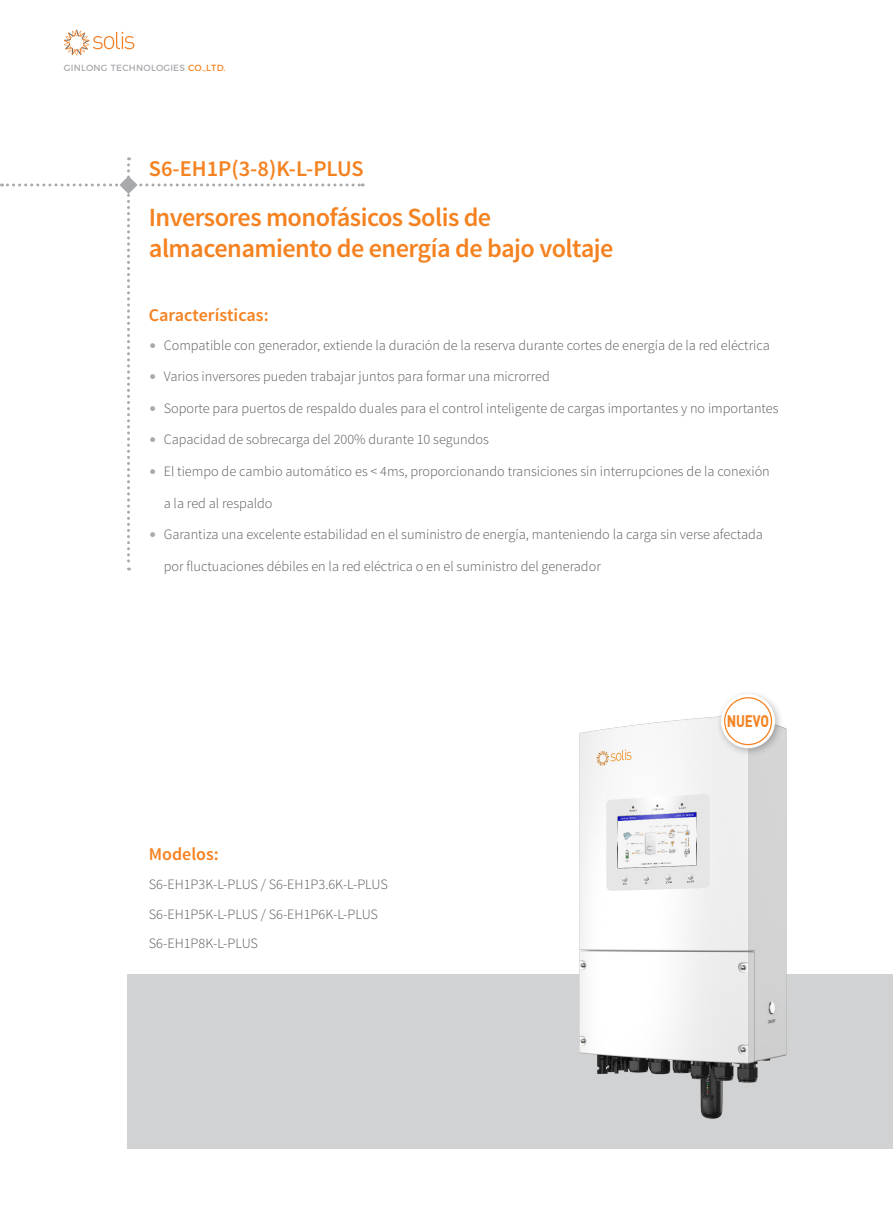
<style>
.page{position:relative;width:893px;height:1212px;background:#fff}
.page>*{position:absolute;margin:0;border:0;box-sizing:border-box;transform-origin:0 0}
.t1{font:600 26.25px/31.5px "Source Sans Pro";letter-spacing:-.02em;color:#f58220}
.t2{font:600 22.5px "Source Sans Pro";color:#f58220}
.t3{font:600 18px "Source Sans Pro";color:#f58220}
.t4{font:700 16.5px "DIN Pro";color:#f58220;scale:.8 1}
.t5{font:300 14.25px/29.5px "Source Sans Pro";color:#57585a}
.t6{font:9px "Montserrat";letter-spacing:.025em;color:#a8a9ad}
.s1{color:#f58220}
.s2{color:#a8a9ad}
</style>
<div class="page">
<div style="left:128px;top:974px;width:765px;height:174px;background:#d1d2d4"></div>
<svg style="left:64px;top:30px;width:70px;height:25px"></svg>
<img style="left:579px;top:716px;width:208px;height:402px">
<div style="left:716px;top:690px;width:67px;height:66px;background:#231f20;opacity:.3"></div>
<svg style="left:721px;top:694px;width:54px;height:54px"></svg>
<div style="left:725px;top:698px;width:46px;height:46px;background:#fff;border-radius:50%"></div>
<div style="left:724px;top:697px;width:48px;height:48px;border:1px solid #f58220;border-radius:50%"></div>
<svg style="left:1px;top:157px;width:362px;height:413px"></svg>
<p class="t6" style="left:64px;top:61px;width:163px">GINLONG TECHNOLOGIES <span class="s1">CO.,LTD.</span></p>
<h2 class="t2" style="left:149px;top:154px;width:216px">S6-EH1P(3-8)K-L-PLUS</h2>
<h1 class="t1" style="left:149px;top:202px;width:466px">Inversores monofásicos Solis de almacenamiento de energía de bajo voltaje</h1>
<p class="t3" style="left:149px;top:304px;width:121px">Características:</p>
<p class="t5" style="left:149px;top:330px;width:623px"><span class="s2">•</span> Compatible con generador, extiende la duración de la reserva durante cortes de energía de la red eléctrica</p>
<p class="t5" style="left:149px;top:362px;width:402px"><span class="s2">•</span> Varios inversores pueden trabajar juntos para formar una microrred</p>
<p class="t5" style="left:149px;top:393px;width:631px"><span class="s2">•</span> Soporte para puertos de respaldo duales para el control inteligente de cargas importantes y no importantes</p>
<p class="t5" style="left:149px;top:425px;width:342px"><span class="s2">•</span> Capacidad de sobrecarga del 200% durante 10 segundos</p>
<p class="t5" style="left:149px;top:456px;width:623px"><span class="s2">•</span> El tiempo de cambio automático es &lt; 4ms, proporcionando transiciones sin interrupciones de la conexión</p>
<p class="t5" style="left:164px;top:488px;width:110px">a la red al respaldo</p>
<p class="t5" style="left:149px;top:519px;width:616px"><span class="s2">•</span> Garantiza una excelente estabilidad en el suministro de energía, manteniendo la carga sin verse afectada</p>
<p class="t5" style="left:164px;top:551px;width:439px">por fluctuaciones débiles en la red eléctrica o en el suministro del generador</p>
<p class="t3" style="left:149px;top:843px;width:71px">Modelos:</p>
<p class="t5" style="left:149px;top:870px;width:241px">S6-EH1P3K-L-PLUS / S6-EH1P3.6K-L-PLUS<br>S6-EH1P5K-L-PLUS / S6-EH1P6K-L-PLUS<br>S6-EH1P8K-L-PLUS</p>
<p class="t4" style="left:727px;top:710px;width:54px">NUEVO</p>
</div>
